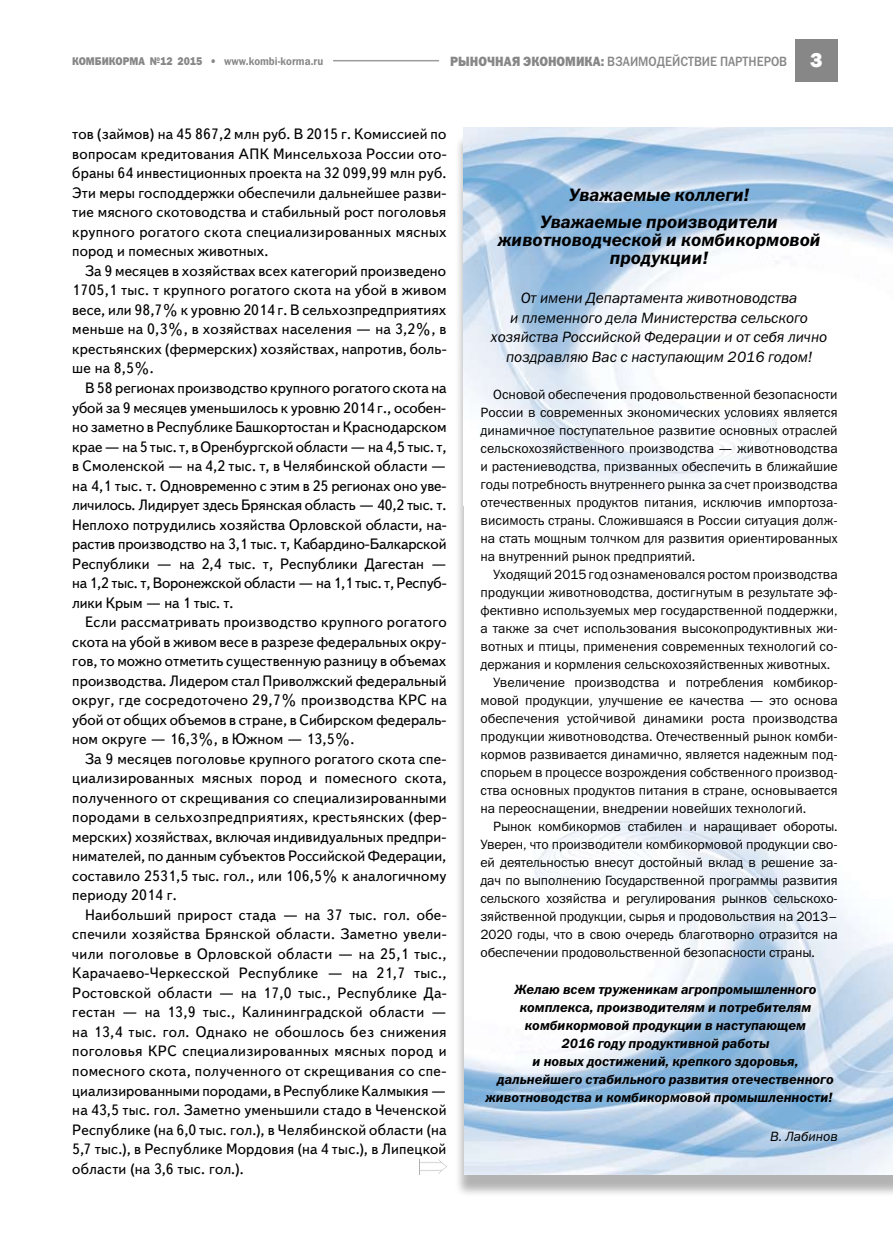
<style>
.page{position:relative;width:893px;height:1234px;background:#fff}
.page>*{position:absolute;margin:0;border:0;box-sizing:border-box;transform-origin:0 0}
.t1{font:italic 18px/27px "Franklin Gothic Demi C";color:#000;text-align:center}
.t2{font:15px/19.5px "Text Book C";letter-spacing:.01em;color:#000;text-align:justify}
.t3{font:italic 15px/19.5px "Franklin Gothic Book C";color:#000;text-align:center}
.t4{font:13.5px/18px "Franklin Gothic Book C";color:#000;text-align:justify}
.t5{font:italic 13.5px "Franklin Gothic Demi C";color:#000}
.t6{font:13.5px "Franklin Gothic Medium C";color:#878787;scale:.9 1}
.t7{font:italic 13.5px "Franklin Gothic Book C";color:#000}
.t8{font:11.25px "Franklin Gothic Heavy C";color:#878787;scale:.9 1}
.s1{font-family:"Franklin Gothic Demi C"}
.s2{font-family:"Franklin Gothic Heavy C"}
.s3{font-family:"Franklin Gothic";font-weight:800;font-size:21px;color:#fff}
</style>
<div class="page">
<div style="left:795px;top:39px;width:43px;height:42px;background:#878787"></div>
<hr style="left:333px;top:60px;width:106px;height:1px;background:#9d9c9c">
<div style="left:454px;top:134px;width:439px;height:1069px;background:#000;opacity:.3"></div>
<div style="left:464px;top:128px;width:429px;height:1046px;background:#fff"></div>
<img style="left:463px;top:128px;width:430px;height:377px">
<img style="left:464px;top:806px;width:429px;height:368px">
<svg style="left:419px;top:1159px;width:28px;height:15px"></svg>
<p class="t8" style="left:72px;top:54px;width:281px">КОМБИКОРМА №12 2015 • <span class="s1">www.kombi-korma.ru</span></p>
<p class="t6" style="left:450px;top:54px;width:415px"><span class="s2">РЫНОЧНАЯ ЭКОНОМИКА:</span> ВЗАИМОДЕЙСТВИЕ ПАРТНЕРОВ <span class="s3">3</span></p>
<p class="t2" style="left:72px;top:125px;width:376px">тов (займов) на 45 867,2 млн руб. В 2015 г. Комиссией по вопросам кредитования АПК Минсельхоза России ото&shy;браны 64 инвестиционных проекта на 32 099,99 млн руб.<br>Эти меры господдержки обеспечили дальнейшее разви&shy;тие мясного скотоводства и стабильный рост поголовья крупного рогатого скота специализированных мясных пород и помесных животных.</p>
<p class="t2" style="left:72px;top:261px;width:376px;text-indent:13px">За 9 месяцев в хозяйствах всех категорий произведено 1705,1 тыс. т крупного рогатого скота на убой в живом весе, или 98,7% к уровню 2014 г. В сельхозпредприятиях меньше на 0,3%, в хозяйствах населения — на 3,2%, в крестьянских (фермерских) хозяйствах, напротив, боль&shy;ше на 8,5%.</p>
<p class="t2" style="left:72px;top:378px;width:376px;text-indent:13px">В 58 регионах производство крупного рогатого скота на убой за 9 месяцев уменьшилось к уровню 2014 г., особен&shy;но заметно в Республике Башкортостан и Краснодарском крае — на 5 тыс. т, в Оренбургской области — на 4,5 тыс. т, в Смоленской — на 4,2 тыс. т, в Челябинской области — на 4,1 тыс. т. Одновременно с этим в 25 регионах оно уве&shy;личилось. Лидирует здесь Брянская область — 40,2 тыс. т.<br>Неплохо потрудились хозяйства Орловской области, на&shy;растив производство на 3,1 тыс. т, Кабардино-Балкарской Республики — на 2,4 тыс. т, Республики Дагестан — на 1,2 тыс. т, Воронежской области — на 1,1 тыс. т, Респуб&shy;лики Крым — на 1 тыс. т.</p>
<p class="t2" style="left:72px;top:612px;width:376px;text-indent:13px">Если рассматривать производство крупного рогатого скота на убой в живом весе в разрезе федеральных окру&shy;гов, то можно отметить существенную разницу в объемах производства. Лидером стал Приволжский федеральный округ, где сосредоточено 29,7% производства КРС на убой от общих объемов в стране, в Сибирском федераль&shy;ном округе — 16,3%, в Южном — 13,5%.</p>
<p class="t2" style="left:72px;top:749px;width:376px;text-indent:13px">За 9 месяцев поголовье крупного рогатого скота спе&shy;циализированных мясных пород и помесного скота, полученного от скрещивания со специализированными породами в сельхозпредприятиях, крестьянских (фер&shy;мерских) хозяйствах, включая индивидуальных предпри&shy;нимателей, по данным субъектов Российской Федерации, составило 2531,5 тыс. гол., или 106,5% к аналогичному периоду 2014 г.</p>
<p class="t2" style="left:72px;top:905px;width:376px;text-indent:13px">Наибольший прирост стада — на 37 тыс. гол. обе&shy;спечили хозяйства Брянской области. Заметно увели&shy;чили поголовье в Орловской области — на 25,1 тыс., Карачаево-Черкесской Республике — на 21,7 тыс., Ростовской области — на 17,0 тыс., Республике Да&shy;гестан — на 13,9 тыс., Калининградской области — на 13,4 тыс. гол. Однако не обошлось без снижения поголовья КРС специализированных мясных пород и помесного скота, полученного от скрещивания со спе&shy;циализированными породами, в Республике Калмыкия — на 43,5 тыс. гол. Заметно уменьшили стадо в Чеченской Республике (на 6,0 тыс. гол.), в Челябинской области (на 5,7 тыс.), в Республике Мордовия (на 4 тыс.), в Липецкой области (на 3,6 тыс. гол.).</p>
<p class="t1" style="left:540px;top:181px;width:240px">Уважаемые коллеги!<br>Уважаемые производители</p>
<p class="t1" style="left:498px;top:230px;width:324px;line-height:18px">животноводческой и комбикормовой продукции!</p>
<p class="t3" style="left:491px;top:288px;width:338px">От имени Департамента животноводства<br>и племенного дела Министерства сельского хозяйства Российской Федерации и от себя лично поздравляю Вас с наступающим 2016 годом!</p>
<p class="t4" style="left:480px;top:385px;width:359px;text-indent:13px">Основой обеспечения продовольственной безопасности России в современных экономических условиях является динамичное поступательное развитие основных отраслей сельскохозяйственного производства — животноводства и растениеводства, призванных обеспечить в ближайшие годы потребность внутреннего рынка за счет производства отечественных продуктов питания, исключив импортоза&shy;висимость страны. Сложившаяся в России ситуация долж&shy;на стать мощным толчком для развития ориентированных на внутренний рынок предприятий.</p>
<p class="t4" style="left:493px;top:565px;width:346px">Уходящий 2015 год ознаменовался ростом производства</p>
<p class="t4" style="left:480px;top:583px;width:359px">продукции животноводства, достигнутым в результате эф-</p>
<p class="t4" style="left:480px;top:601px;width:359px">фективно используемых мер государственной поддержки,</p>
<p class="t4" style="left:480px;top:619px;width:359px">а также за счет использования высокопродуктивных жи-</p>
<p class="t4" style="left:480px;top:637px;width:359px">вотных и птицы, применения современных технологий со-</p>
<p class="t4" style="left:480px;top:655px;width:351px">держания и кормления сельскохозяйственных животных.</p>
<p class="t4" style="left:493px;top:673px;width:346px">Увеличение производства и потребления комбикор-</p>
<p class="t4" style="left:480px;top:691px;width:359px">мовой продукции, улучшение ее качества — это основа</p>
<p class="t4" style="left:480px;top:709px;width:359px">обеспечения устойчивой динамики роста производства</p>
<p class="t4" style="left:480px;top:727px;width:359px">продукции животноводства. Отечественный рынок комби-</p>
<p class="t4" style="left:480px;top:745px;width:359px">кормов развивается динамично, является надежным под-</p>
<p class="t4" style="left:480px;top:763px;width:359px">спорьем в процессе возрождения собственного производ-</p>
<p class="t4" style="left:480px;top:781px;width:359px">ства основных продуктов питания в стране, основывается</p>
<p class="t4" style="left:480px;top:799px;width:327px">на переоснащении, внедрении новейших технологий.</p>
<p class="t4" style="left:493px;top:817px;width:346px">Рынок комбикормов стабилен и наращивает обороты.</p>
<p class="t4" style="left:480px;top:835px;width:359px">Уверен, что производители комбикормовой продукции сво-</p>
<p class="t4" style="left:480px;top:853px;width:359px">ей деятельностью внесут достойный вклад в решение за-</p>
<p class="t4" style="left:480px;top:871px;width:359px">дач по выполнению Государственной программы развития</p>
<p class="t4" style="left:480px;top:889px;width:359px">сельского хозяйства и регулирования рынков сельскохо-</p>
<p class="t4" style="left:480px;top:907px;width:359px">зяйственной продукции, сырья и продовольствия на 2013–</p>
<p class="t4" style="left:480px;top:925px;width:359px">2020 годы, что в свою очередь благотворно отразится на</p>
<p class="t4" style="left:480px;top:943px;width:336px">обеспечении продовольственной безопасности страны.</p>
<p class="t5" style="left:514px;top:980px;width:304px">Желаю всем труженикам агропромышленного</p>
<p class="t5" style="left:520px;top:998px;width:293px">комплекса, производителям и потребителям</p>
<p class="t5" style="left:525px;top:1016px;width:283px">комбикормовой продукции в наступающем</p>
<p class="t5" style="left:561px;top:1034px;width:209px">2016 году продуктивной работы</p>
<p class="t5" style="left:532px;top:1052px;width:268px">и новых достижений, крепкого здоровья,</p>
<p class="t5" style="left:497px;top:1070px;width:338px">дальнейшего стабильного развития отечественного</p>
<p class="t5" style="left:485px;top:1088px;width:349px">животноводства и комбикормовой промышленности!</p>
<p class="t7" style="left:770px;top:1128px;width:69px">В. Лабинов</p>
</div>
